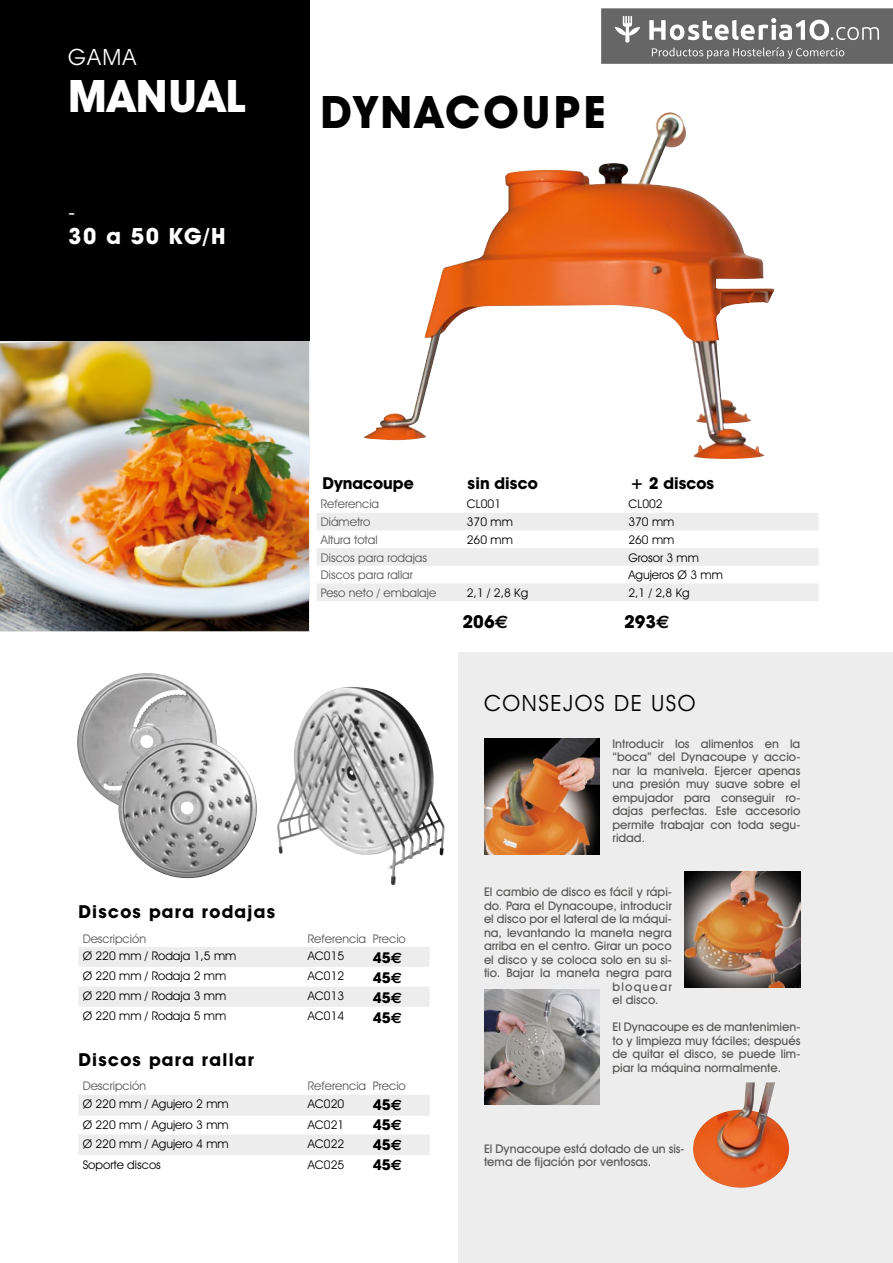
<style>
.page{position:relative;width:893px;height:1263px;background:#fff}
.page>*{position:absolute;margin:0;border:0;box-sizing:border-box;transform-origin:0 0}
.t1{font:700 45px "Avant Garde IT Cby BT";color:#000}
.t2{font:700 45px "Avant Garde IT Cby BT";color:#fff}
.t3{font:22.65px "Avant Garde IT Cby BT";color:#fff}
.t4{font:22.5px "Avant Garde IT Cby BT";letter-spacing:.07em;color:#000}
.t5{font:700 22.5px "Avant Garde IT Cby BT";color:#fff}
.t6{font:700 18px "Avant Garde IT Cby BT";letter-spacing:.07em;color:#000}
.t7{font:700 16.5px "Avant Garde IT Cby BT";color:#000}
.t8{font:700 15px/20px "Avant Garde IT Cby BT";color:#000;text-align:justify}
.t9{font:500 12px/13.5px "Avant Garde IT Cby BT";color:#575756;text-align:justify}
.t10{font:12px "Avant Garde IT Cby BT";color:#000}
.t11{font:12px "Avant Garde IT Cby BT";color:#575756}
.t12{font:500 12px "Avant Garde IT Cby BT";letter-spacing:.105em;color:#575756}
.s1{font-family:"Euro Sans"}
</style>
<div class="page">
<div style="left:458px;top:653px;width:435px;height:610px;background:#ededed"></div>
<div style="left:0;top:0;width:309px;height:368px;background:#000"></div>
<img style="left:363px;top:126px;width:402px;height:333px">
<svg style="left:317px;top:513px;width:502px;height:88px"></svg>
<svg style="left:79px;top:947px;width:351px;height:60px"></svg>
<svg style="left:79px;top:1095px;width:351px;height:60px"></svg>
<img style="left:77px;top:673px;width:140px;height:132px">
<img style="left:118px;top:738px;width:139px;height:140px">
<img style="left:277px;top:687px;width:168px;height:199px">
<img style="left:0;top:341px;width:309px;height:290px">
<img style="left:484px;top:739px;width:116px;height:116px">
<img style="left:685px;top:872px;width:115px;height:116px">
<img style="left:484px;top:989px;width:116px;height:115px">
<img style="left:693px;top:1082px;width:96px;height:106px">
<svg style="left:601px;top:8px;width:292px;height:55px"></svg>
<h2 class="t3" style="left:68px;top:44px;width:70px">GamA</h2>
<h1 class="t2" style="left:68px;top:69px;width:33px">MAN</h1>
<h1 class="t2" style="left:168px;top:69px;width:56px">UAL</h1>
<h2 class="t3" style="left:68px;top:198px;width:9px">-</h2>
<h3 class="t5" style="left:68px;top:223px;width:159px">30 a 50 KG/H</h3>
<h1 class="t1" style="left:320px;top:84px;width:95px">DYNACO</h1>
<h1 class="t1" style="left:522px;top:84px;width:86px">UPE</h1>
<h3 class="t7" style="left:323px;top:473px;width:93px">Dynacoupe</h3>
<h3 class="t7" style="left:468px;top:473px;width:72px">sin disco</h3>
<h3 class="t7" style="left:630px;top:473px;width:86px">+ 2 discos</h3>
<p class="t11" style="left:321px;top:497px;width:60px">Referencia</p>
<p class="t10" style="left:467px;top:497px;width:36px">CL001</p>
<p class="t10" style="left:628px;top:497px;width:36px">CL002</p>
<p class="t11" style="left:321px;top:515px;width:51px">Diámetro</p>
<p class="t10" style="left:467px;top:515px;width:48px">370 mm</p>
<p class="t10" style="left:628px;top:515px;width:48px">370 mm</p>
<p class="t11" style="left:321px;top:532px;width:58px">Altura total</p>
<p class="t10" style="left:467px;top:532px;width:48px">260 mm</p>
<p class="t10" style="left:628px;top:532px;width:48px">260 mm</p>
<p class="t11" style="left:321px;top:550px;width:108px">Discos para rodajas</p>
<p class="t10" style="left:628px;top:550px;width:72px">Grosor 3 mm</p>
<p class="t11" style="left:321px;top:568px;width:93px">Discos para rallar</p>
<p class="t10" style="left:628px;top:568px;width:96px">Agujeros Ø 3 mm</p>
<p class="t11" style="left:321px;top:585px;width:117px">Peso neto / embalaje</p>
<p class="t10" style="left:467px;top:585px;width:63px">2,1 / 2,8 Kg</p>
<p class="t10" style="left:628px;top:585px;width:63px">2,1 / 2,8 Kg</p>
<h3 class="t6" style="left:463px;top:611px;width:47px">206<span class="s1">€</span></h3>
<h3 class="t6" style="left:624px;top:611px;width:47px">293<span class="s1">€</span></h3>
<h3 class="t4" style="left:484px;top:690px;width:213px">CONSEJOS DE USO</h3>
<p class="t9" style="left:612px;top:737px;width:189px">Introducir los alimentos en la “boca” del Dynacoupe y accio&shy;nar la manivela. Ejercer apenas una presión muy suave sobre el empujador para conseguir ro&shy;dajas perfectas. Este accesorio permite trabajar con toda segu&shy;ridad.</p>
<h3 class="t6" style="left:78px;top:901px;width:198px">Discos para rodajas</h3>
<p class="t11" style="left:83px;top:931px;width:65px">Descripción</p>
<p class="t11" style="left:308px;top:931px;width:60px">Referencia</p>
<p class="t10" style="left:83px;top:949px;width:155px">Ø 220 mm / Rodaja 1,5 mm</p>
<p class="t10" style="left:308px;top:949px;width:38px">AC015</p>
<p class="t10" style="left:83px;top:969px;width:145px">Ø 220 mm / Rodaja 2 mm</p>
<p class="t10" style="left:308px;top:969px;width:38px">AC012</p>
<p class="t10" style="left:83px;top:988px;width:145px">Ø 220 mm / Rodaja 3 mm</p>
<p class="t10" style="left:308px;top:988px;width:38px">AC013</p>
<p class="t10" style="left:83px;top:1009px;width:145px">Ø 220 mm / Rodaja 5 mm</p>
<p class="t10" style="left:308px;top:1009px;width:38px">AC014</p>
<p class="t11" style="left:373px;top:931px;width:34px">Precio</p>
<p class="t8" style="left:373px;top:947px;width:31px">45<span class="s1">€ </span>45<span class="s1">€ </span>45<span class="s1">€ </span>45<span class="s1">€</span></p>
<h3 class="t6" style="left:78px;top:1049px;width:177px">Discos para rallar</h3>
<p class="t11" style="left:83px;top:1079px;width:65px">Descripción</p>
<p class="t11" style="left:308px;top:1079px;width:60px">Referencia</p>
<p class="t10" style="left:83px;top:1096px;width:147px">Ø 220 mm / Agujero 2 mm</p>
<p class="t10" style="left:308px;top:1096px;width:38px">AC020</p>
<p class="t10" style="left:83px;top:1117px;width:147px">Ø 220 mm / Agujero 3 mm</p>
<p class="t10" style="left:308px;top:1117px;width:38px">AC021</p>
<p class="t10" style="left:83px;top:1136px;width:147px">Ø 220 mm / Agujero 4 mm</p>
<p class="t10" style="left:308px;top:1136px;width:38px">AC022</p>
<p class="t10" style="left:83px;top:1157px;width:80px">Soporte discos</p>
<p class="t10" style="left:308px;top:1157px;width:38px">AC025</p>
<p class="t11" style="left:373px;top:1079px;width:34px">Precio</p>
<p class="t8" style="left:373px;top:1095px;width:31px">45<span class="s1">€ </span>45<span class="s1">€ </span>45<span class="s1">€ </span>45<span class="s1">€</span></p>
<p class="t9" style="left:484px;top:885px;width:189px">El cambio de disco es fácil y rápi-</p>
<p class="t9" style="left:484px;top:899px;width:189px">do. Para el Dynacoupe, introducir</p>
<p class="t9" style="left:484px;top:912px;width:189px">el disco por el lateral de la máqui-</p>
<p class="t9" style="left:484px;top:926px;width:189px">na, levantando la maneta negra</p>
<p class="t9" style="left:484px;top:939px;width:189px">arriba en el centro. Girar un poco</p>
<p class="t9" style="left:484px;top:953px;width:189px">el disco y se coloca solo en su si-</p>
<p class="t9" style="left:484px;top:966px;width:189px">tio. Bajar la maneta negra para</p>
<p class="t12" style="left:612px;top:979px;width:61px">bloquear</p>
<p class="t9" style="left:612px;top:993px;width:47px">el disco.</p>
<p class="t9" style="left:612px;top:1020px;width:189px">El Dynacoupe es de mantenimien&shy;to y limpieza muy fáciles; después de quitar el disco, se puede lim&shy;piar la máquina normalmente.</p>
<p class="t9" style="left:484px;top:1142px;width:202px">El Dynacoupe está dotado de un sis&shy;tema de fijación por ventosas.</p>
</div>
